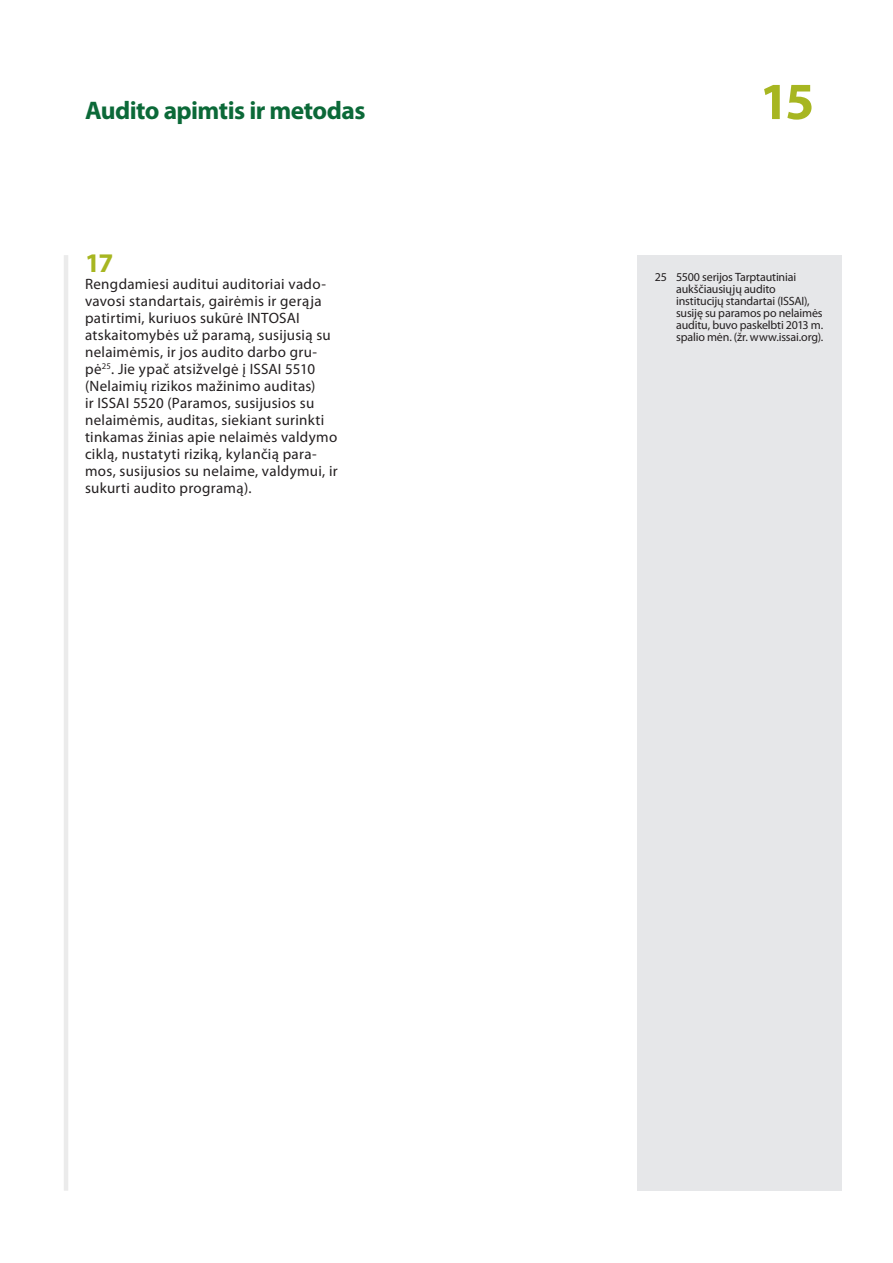
<style>
.page{position:relative;width:893px;height:1263px;background:#fff}
.page>*{position:absolute;margin:0;border:0;box-sizing:border-box;transform-origin:0 0}
.t1{font:700 52.5px "Myriad Pro";color:#a7b621}
.E_05_-_CHAP__1__TEXT{font:700 27px "Myriad Pro";color:#a7b621}
.t2{font:700 25.5px "Myriad Pro";letter-spacing:-.025em;color:#0b6938}
.E_05_-_CHAP__1__TEXT-2{font:15px/17px "Myriad Pro";letter-spacing:.02em;color:#231f20}
.E_08_-_CHAP__FOOTNOT{font:12px/12px "Myriad Pro";letter-spacing:-.015em;color:#231f20}
</style>
<div class="page">
<hr style="left:64px;top:255px;width:4px;height:936px;background:#ebebeb">
<div style="left:638px;top:255px;width:204px;height:936px;background:#e6e7e9"></div>
<h3 class="t2" style="left:85px;top:94px;width:282px">Audito apimtis ir metodas</h3>
<h1 class="t1" style="left:760px;top:67px;width:56px">15</h1>
<p class="E_05_-_CHAP__1__TEXT" style="left:85px;top:245px;width:30px">17</p>
<p class="E_05_-_CHAP__1__TEXT-2" style="left:85px;top:275px;width:254px">Rengdamiesi auditui auditoriai vado&shy;vavosi standartais, gairėmis ir gerąja patirtimi, kuriuos sukūrė INTOSAI atskaitomybės už paramą, susijusią su nelaimėmis, ir jos audito darbo gru&shy;pė<sup>25</sup>. Jie ypač atsižvelgė į ISSAI 5510 (Nelaimių rizikos mažinimo auditas)<br>ir ISSAI 5520 (Paramos, susijusios su nelaimėmis, auditas, siekiant surinkti tinkamas žinias apie nelaimės valdymo ciklą, nustatyti riziką, kylančią para&shy;mos, susijusios su nelaime, valdymui, ir sukurti audito programą).</p>
<p class="E_08_-_CHAP__FOOTNOT" style="left:676px;top:271px;width:149px;text-indent:-21px">25 5500 serijos Tarptautiniai aukščiausiųjų audito institucijų standartai (ISSAI), susiję su paramos po nelaimės auditu, buvo paskelbti 2013 m. spalio mėn. (žr. www.issai.org).</p>
</div>
